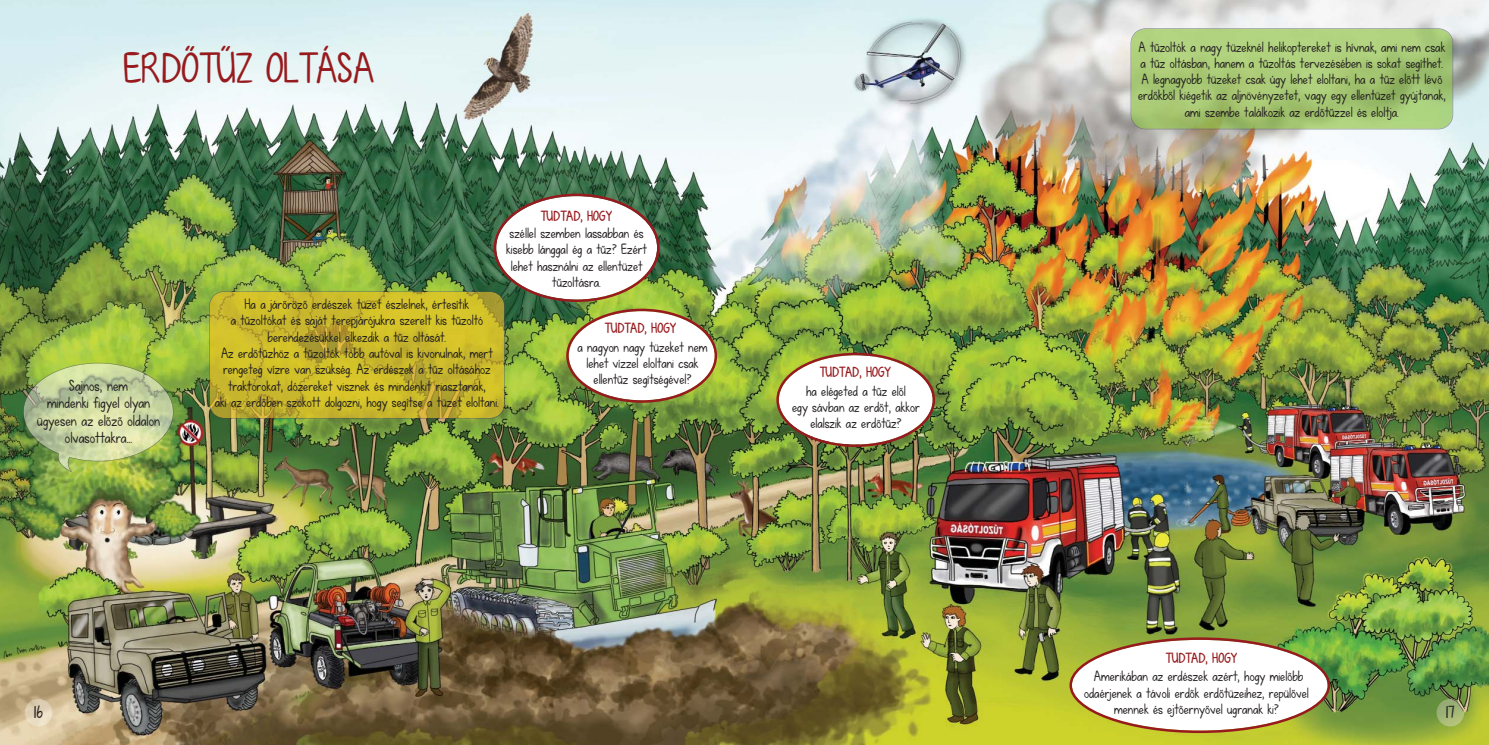
<style>
.page{position:relative;width:1489px;height:745px;background:#fff}
.page>*{position:absolute;margin:0;border:0;box-sizing:border-box;transform-origin:0 0}
.t1{font:42.5px "KG Fall For You";color:#971b1e}
.t2{font:17.5px "KG Fall For You";color:#231f20}
.t3{font:15.62px/17.5px "KG Fall For You";color:#231f20;text-align:center}
.t4{font:14.38px/16.2px "KG Fall For You";color:#231f20;text-align:center}
.t5{font:700 14.38px "KG Fall For You";color:#971b1e}
</style>
<div class="page">
<img style="left:0;top:0;width:1488px;height:744px">
<img style="left:1436px;top:698px;width:27px;height:28px">
<img style="left:25px;top:698px;width:27px;height:28px">
<img style="left:23px;top:362px;width:151px;height:110px">
<svg style="left:1069px;top:637px;width:260px;height:95px"></svg>
<svg style="left:776px;top:352px;width:159px;height:94px"></svg>
<svg style="left:493px;top:193px;width:166px;height:109px"></svg>
<svg style="left:566px;top:308px;width:151px;height:94px"></svg>
<img style="left:209px;top:291px;width:296px;height:127px">
<img style="left:1130px;top:28px;width:322px;height:101px">
<h1 class="t1" style="left:123px;top:52px;width:252px">ERDŐTŰZ OLTÁSA</h1>
<p class="t3" style="left:37px;top:378px;width:124px">Sajnos, nem<br>mindenki figyel olyan ügyesen az előző oldalon olvasottakra...</p>
<p class="t4" style="left:215px;top:297px;width:286px">Ha a járőröző erdészek tüzet észlelnek, értesítik<br>a tűzoltókat és saját terepjárójukra szerelt kis tűzoltó berendezésükkel elkezdik a tűz oltását.<br>Az erdőtűzhöz a tűzoltók több autóval is kivonulnak, mert rengeteg vízre van szükség. Az erdészek a tűz oltásához traktorokat, dózereket visznek és mindenkit riasztanak,<br>aki az erdőben szokott dolgozni, hogy segítse a tüzet eloltani.</p>
<p class="t5" style="left:541px;top:210px;width:73px">TUDTAD, HOGY</p>
<p class="t4" style="left:506px;top:226px;width:142px">széllel szemben lassabban és kisebb lánggal ég a tűz? Ezért lehet használni az ellentüzet tűzoltásra.</p>
<p class="t5" style="left:605px;top:323px;width:73px">TUDTAD, HOGY</p>
<p class="t4" style="left:577px;top:340px;width:132px">a nagyon nagy tüzeket nem lehet vízzel eloltani csak ellentűz segítségével?</p>
<p class="t5" style="left:819px;top:367px;width:73px">TUDTAD, HOGY</p>
<p class="t4" style="left:792px;top:384px;width:129px">ha elégeted a tűz elől<br>egy sávban az erdőt, akkor elalszik az erdőtűz?</p>
<p class="t4" style="left:1137px;top:40px;width:309px">A tűzoltók a nagy tüzeknél helikoptereket is hívnak, ami nem csak a tűz oltásban, hanem a tűzoltás tervezésében is sokat segíthet.<br>A legnagyobb tüzeket csak úgy lehet eloltani, ha a tűz előtt lévő erdőkből kiégetik az aljnövényzetet, vagy egy ellentüzet gyújtanak, ami szembe találkozik az erdőtűzzel és eloltja.</p>
<p class="t5" style="left:1165px;top:651px;width:73px">TUDTAD, HOGY</p>
<p class="t4" style="left:1084px;top:669px;width:226px">Amerikában az erdészek azért, hogy mielőbb odaérjenek a távoli erdők erdőtüzeihez, repülővel mennek és ejtőernyővel ugranak ki?</p>
<p class="t2" style="left:34px;top:705px;width:10px">16</p>
<p class="t2" style="left:1445px;top:705px;width:10px">17</p>
</div>
